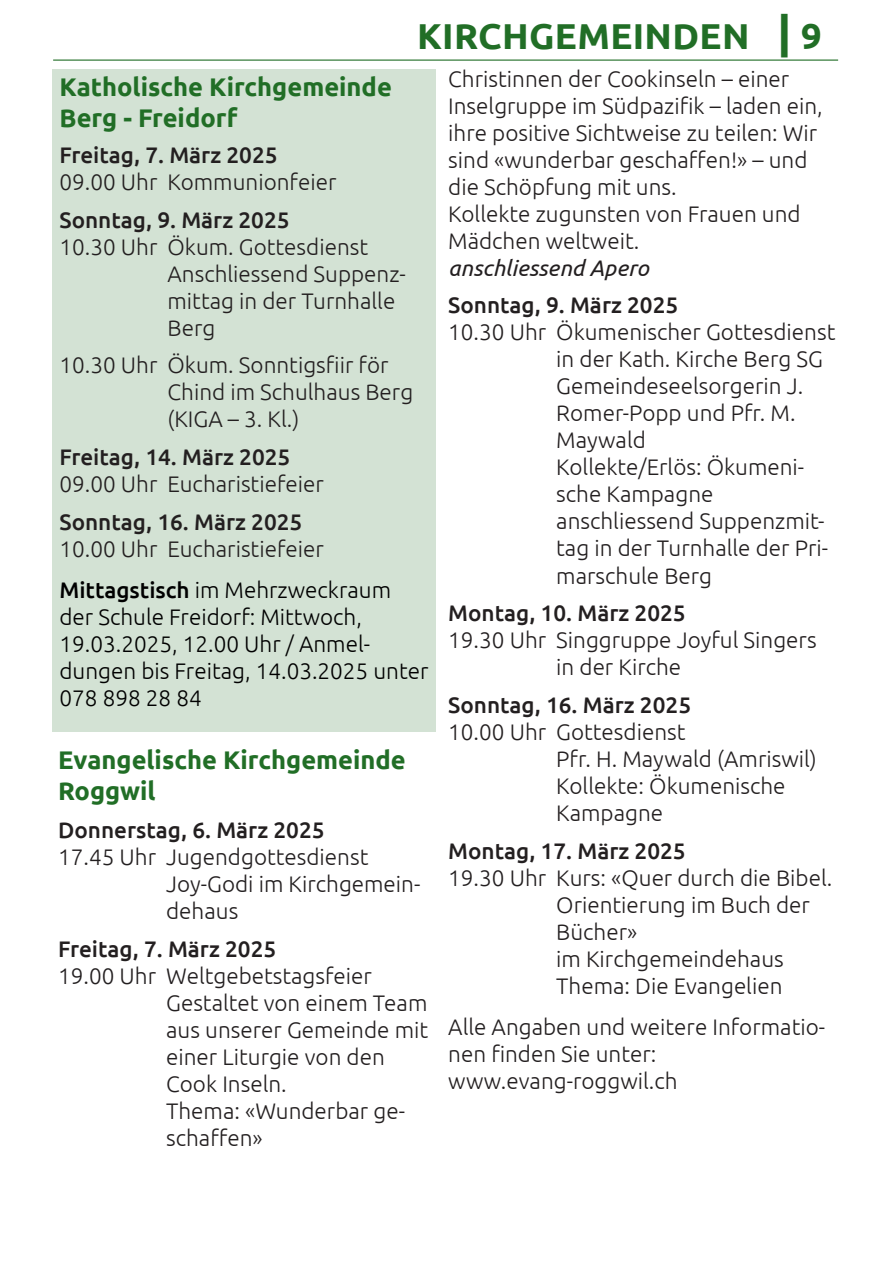
<style>
.page{position:relative;width:893px;height:1263px;background:#fff}
.page>*{position:absolute;margin:0;border:0;box-sizing:border-box;transform-origin:0 0}
.t1{font:700 36px "Ubuntu";letter-spacing:.01em;color:#216e26}
.t2{font:700 25.5px/30.6px "Ubuntu";color:#216e26}
.t3{font:300 22.5px/27px "Ubuntu";color:#231f20}
.t4{font:500 22.5px "Ubuntu";color:#231f20}
.t5{font:300 22.5px/27px "Ubuntu";color:#000}
.t6{font:italic 22.5px "Ubuntu";color:#231f20}
.s1{font-size:45px}
.s2{font-style:inherit}
.s3{font-weight:500}
</style>
<div class="page">
<div style="left:52px;top:69px;width:383px;height:662px;background:#d3e2d4"></div>
<hr style="left:53px;top:60px;width:785px;height:1px;background:#216e26">
<h1 class="t1" style="left:417px;top:13px;width:406px">KIRCHGEMEINDEN <span class="s1">|</span> <span class="s2">9</span></h1>
<p class="t3" style="left:448px;top:65px;width:376px">Christinnen der Cookinseln – einer Inselgruppe im Südpazifik – laden ein, ihre positive Sichtweise zu teilen: Wir sind «wunderbar geschaffen!» – und die Schöpfung mit uns.</p>
<p class="t3" style="left:448px;top:200px;width:354px">Kollekte zugunsten von Frauen und<br>Mädchen weltweit.</p>
<p class="t6" style="left:448px;top:254px;width:202px">anschliessend Apero</p>
<p class="t4" style="left:448px;top:291px;width:232px">Sonntag, 9. März 2025</p>
<p class="t3" style="left:448px;top:318px;width:389px">10.30 Uhr Ökumenischer Gottesdienst</p>
<p class="t3" style="left:556px;top:345px;width:268px">in der Kath. Kirche Berg SG</p>
<p class="t3" style="left:556px;top:372px;width:249px">Gemeindeseelsorgerin J.</p>
<p class="t3" style="left:556px;top:399px;width:241px">Romer-Popp und Pfr. M.</p>
<p class="t3" style="left:556px;top:426px;width:91px">Maywald</p>
<p class="t3" style="left:556px;top:453px;width:250px">Kollekte/Erlös: Ökumeni-</p>
<p class="t3" style="left:556px;top:480px;width:159px">sche Kampagne</p>
<p class="t3" style="left:556px;top:507px;width:270px">anschliessend Suppenzmit-</p>
<p class="t3" style="left:556px;top:534px;width:273px">tag in der Turnhalle der Pri-</p>
<p class="t3" style="left:556px;top:561px;width:157px">marschule Berg</p>
<p class="t4" style="left:448px;top:599px;width:239px">Montag, 10. März 2025</p>
<p class="t3" style="left:448px;top:626px;width:370px">19.30 Uhr Singgruppe Joyful Singers</p>
<p class="t3" style="left:556px;top:653px;width:126px">in der Kirche</p>
<p class="t4" style="left:448px;top:691px;width:244px">Sonntag, 16. März 2025</p>
<p class="t3" style="left:448px;top:718px;width:239px">10.00 Uhr Gottesdienst</p>
<p class="t3" style="left:556px;top:745px;width:262px">Pfr. H. Maywald (Amriswil)</p>
<p class="t3" style="left:556px;top:772px;width:231px">Kollekte: Ökumenische</p>
<p class="t3" style="left:556px;top:799px;width:108px">Kampagne</p>
<p class="t4" style="left:448px;top:837px;width:239px">Montag, 17. März 2025</p>
<p class="t3" style="left:448px;top:864px;width:386px">19.30 Uhr Kurs: «Quer durch die Bibel.</p>
<p class="t3" style="left:556px;top:891px;width:255px">Orientierung im Buch der</p>
<p class="t3" style="left:556px;top:918px;width:83px">Bücher»</p>
<p class="t3" style="left:556px;top:945px;width:229px">im Kirchgemeindehaus</p>
<p class="t3" style="left:556px;top:972px;width:228px">Thema: Die Evangelien</p>
<p class="t3" style="left:448px;top:1013px;width:378px">Alle Angaben und weitere Informatio&shy;nen finden Sie unter: www.evang-roggwil.ch</p>
<p class="t2" style="left:60px;top:71px;width:334px">Katholische Kirchgemeinde<br>Berg - Freidorf</p>
<p class="t4" style="left:60px;top:141px;width:220px">Freitag, 7. März 2025</p>
<p class="t3" style="left:60px;top:168px;width:278px">09.00 Uhr Kommunionfeier</p>
<p class="t4" style="left:60px;top:205px;width:232px">Sonntag, 9. März 2025</p>
<p class="t3" style="left:60px;top:233px;width:310px">10.30 Uhr Ökum. Gottesdienst</p>
<p class="t3" style="left:168px;top:260px;width:240px">Anschliessend Suppenz-</p>
<p class="t3" style="left:168px;top:287px;width:229px">mittag in der Turnhalle</p>
<p class="t3" style="left:168px;top:314px;width:49px">Berg</p>
<p class="t3" style="left:60px;top:351px;width:330px">10.30 Uhr Ökum. Sonntigsfiir för</p>
<p class="t3" style="left:168px;top:378px;width:247px">Chind im Schulhaus Berg</p>
<p class="t3" style="left:168px;top:405px;width:133px">(KIGA – 3. Kl.)</p>
<p class="t4" style="left:60px;top:443px;width:232px">Freitag, 14. März 2025</p>
<p class="t3" style="left:60px;top:470px;width:266px">09.00 Uhr Eucharistiefeier</p>
<p class="t4" style="left:60px;top:508px;width:244px">Sonntag, 16. März 2025</p>
<p class="t3" style="left:60px;top:535px;width:266px">10.00 Uhr Eucharistiefeier</p>
<p class="t5" style="left:60px;top:576px;width:333px"><span class="s3">Mittagstisch</span> im Mehrzweckraum der Schule Freidorf: Mittwoch,<br>19.03.2025, 12.00 Uhr / Anmel-</p>
<p class="t5" style="left:60px;top:657px;width:370px">dungen bis Freitag, 14.03.2025 unter<br>078 898 28 84</p>
<p class="t2" style="left:58px;top:744px;width:349px">Evangelische Kirchgemeinde<br>Roggwil</p>
<p class="t4" style="left:58px;top:815px;width:268px">Donnerstag, 6. März 2025</p>
<p class="t3" style="left:58px;top:843px;width:312px">17.45 Uhr Jugendgottesdienst</p>
<p class="t3" style="left:166px;top:870px;width:256px">Joy-Godi im Kirchgemein-</p>
<p class="t3" style="left:166px;top:897px;width:74px">dehaus</p>
<p class="t4" style="left:58px;top:934px;width:220px">Freitag, 7. März 2025</p>
<p class="t3" style="left:58px;top:961px;width:315px">19.00 Uhr Weltgebetstagsfeier</p>
<p class="t3" style="left:166px;top:988px;width:263px">Gestaltet von einem Team</p>
<p class="t3" style="left:166px;top:1015px;width:263px">aus unserer Gemeinde mit</p>
<p class="t3" style="left:166px;top:1042px;width:220px">einer Liturgie von den</p>
<p class="t3" style="left:166px;top:1069px;width:122px">Cook Inseln.</p>
<p class="t3" style="left:166px;top:1096px;width:240px">Thema: «Wunderbar ge-</p>
<p class="t3" style="left:166px;top:1123px;width:98px">schaffen»</p>
</div>
